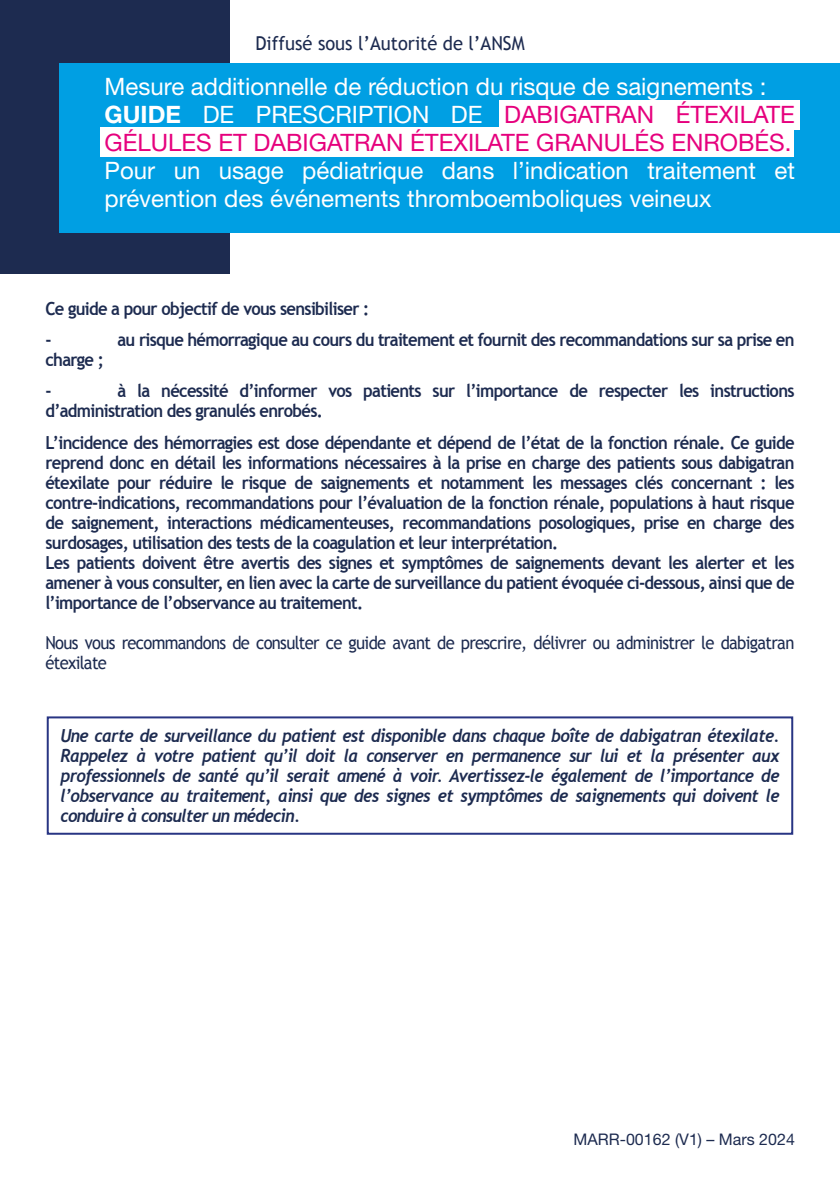
<style>
.page{position:relative;width:840px;height:1191px;background:#fff}
.page>*{position:absolute;margin:0;border:0;box-sizing:border-box;transform-origin:0 0}
.t1{font:24px/28px "Helvetica Neue LT Std";color:#fff}
.t2{font:24px/28px "Helvetica Neue LT Std";color:#e6007d}
.t3{font:19.2px "Trebuchet MS";color:#1d2b50;scale:.95 1}
.t4{font:700 18px/20px "Trebuchet MS";letter-spacing:-.04em;color:#1d2b50;text-align:justify;scale:.92 1}
.t5{font:italic 700 18px/20px "Trebuchet";letter-spacing:-.04em;color:#1d2b50;text-align:justify;scale:.92 1}
.t6{font:18px/20px "Trebuchet MS";letter-spacing:-.04em;color:#1d2b50;scale:.92 1}
.t7{font:16px "Helvetica Neue LT Std";color:#1d2b50}
.s1{font-weight:700;color:#fff}
.s2{color:#fff}
</style>
<div class="page">
<div style="left:0;top:0;width:229px;height:274px;background:#1d2b50"></div>
<div style="left:59px;top:63px;width:780px;height:169px;background:#009fe3"></div>
<div style="left:47px;top:716px;width:745px;height:118px;border:2px solid #283583"></div>
<div style="left:100px;top:127px;width:693px;height:30px;background:#fff"></div>
<div style="left:499px;top:100px;width:300px;height:30px;background:#fff"></div>
<p class="t3" style="left:255px;top:32px;width:285px">Diffusé sous l’Autorité de l’ANSM</p>
<p class="t1" style="left:104px;top:72px;width:663px">Mesure additionnelle de réduction du risque de saignements :</p>
<p class="t2" style="left:104px;top:100px;width:691px"><span class="s1">GUIDE</span> <span class="s2">DE PRESCRIPTION DE</span> DABIGATRAN ÉTEXILATE<br>GÉLULES ET DABIGATRAN ÉTEXILATE GRANULÉS ENROBÉS.</p>
<p class="t1" style="left:104px;top:156px;width:691px">Pour un usage pédiatrique dans l’indication traitement et prévention des événements thromboemboliques veineux</p>
<p class="t4" style="left:45px;top:298px;width:353px">Ce guide a pour objectif de vous sensibiliser :</p>
<p class="t4" style="left:45px;top:329px;width:8px">-</p>
<p class="t4" style="left:117px;top:329px;width:737px">au risque hémorragique au cours du traitement et fournit des recommandations sur sa prise en</p>
<p class="t4" style="left:45px;top:349px;width:65px">charge ;</p>
<p class="t4" style="left:45px;top:381px;width:8px">-</p>
<p class="t4" style="left:45px;top:381px;width:815px;text-indent:72px">à la nécessité d’informer vos patients sur l’importance de respecter les instructions d’administration des granulés enrobés.</p>
<p class="t4" style="left:45px;top:432px;width:815px">L’incidence des hémorragies est dose dépendante et dépend de l’état de la fonction rénale. Ce guide reprend donc en détail les informations nécessaires à la prise en charge des patients sous dabigatran étexilate pour réduire le risque de saignements et notamment les messages clés concernant : les contre-indications, recommandations pour l’évaluation de la fonction rénale, populations à haut risque de saignement, interactions médicamenteuses, recommandations posologiques, prise en charge des surdosages, utilisation des tests de la coagulation et leur interprétation.</p>
<p class="t4" style="left:45px;top:552px;width:815px">Les patients doivent être avertis des signes et symptômes de saignements devant les alerter et les amener à vous consulter, en lien avec la carte de surveillance du patient évoquée ci-dessous, ainsi que de l’importance de l’observance au traitement.</p>
<p class="t6" style="left:45px;top:632px;width:815px">Nous vous recommandons de consulter ce guide avant de prescrire, délivrer ou administrer le dabigatran étexilate</p>
<p class="t5" style="left:60px;top:725px;width:782px">Une carte de surveillance du patient est disponible dans chaque boîte de dabigatran étexilate.<br>Rappelez à votre patient qu’il doit la conserver en permanence sur lui et la présenter aux professionnels de santé qu’il serait amené à voir. Avertissez-le également de l’importance de l’observance au traitement, ainsi que des signes et symptômes de saignements qui doivent le conduire à consulter un médecin.</p>
<p class="t7" style="left:573px;top:1130px;width:223px">MARR-00162 (V1) – Mars 2024</p>
</div>
